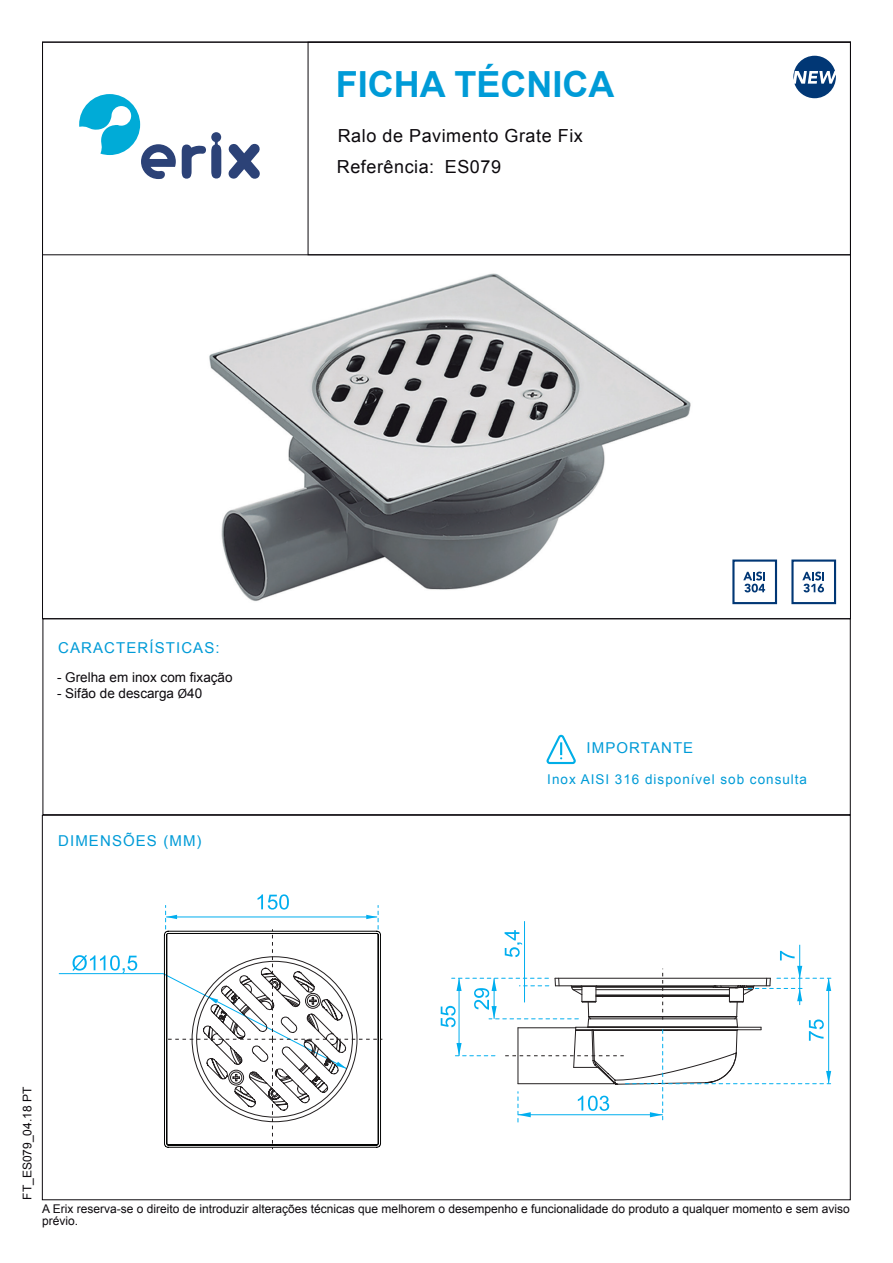
<style>
.page{position:relative;width:893px;height:1263px;background:#fff}
.page>*{position:absolute;margin:0;border:0;box-sizing:border-box;transform-origin:0 0}
.t1{font:700 36px "Arial";color:#009bd7}
.t2{font:18px "Arial";letter-spacing:.03em;color:#0c090d}
.t3{font:15px "Arial";letter-spacing:.075em;color:#009bd7}
.t4{font:13.5px "Arial";color:#0c090d}
.t5{font:13.5px "Arial";letter-spacing:.075em;color:#009bd7}
.t6{font:12px/12px "Arial";color:#0c090d}
.s1{font-family:"Myriad Pro"}
</style>
<div class="page">
<img style="left:176px;top:245px;width:540px;height:356px">
<svg style="left:182px;top:132px;width:39px;height:47px"></svg>
<svg style="left:228px;top:143px;width:32px;height:36px"></svg>
<svg style="left:79px;top:94px;width:97px;height:85px"></svg>
<div style="left:42px;top:618px;width:809px;height:197px;border:1px solid #0c090d"></div>
<div style="left:308px;top:42px;width:543px;height:213px;border:1px solid #0c090d"></div>
<svg style="left:546px;top:734px;width:30px;height:31px"></svg>
<svg style="left:780px;top:951px;width:15px;height:9px"></svg>
<svg style="left:505px;top:930px;width:17px;height:27px"></svg>
<hr style="left:524px;top:921px;width:1px;height:81px;background:#00aeef">
<hr style="left:799px;top:945px;width:1px;height:60px;background:#00aeef">
<svg style="left:441px;top:966px;width:391px;height:156px"></svg>
<svg style="left:58px;top:894px;width:324px;height:255px"></svg>
<div style="left:791px;top:559px;width:45px;height:45px;border:2px solid #013775"></div>
<svg style="left:802px;top:572px;width:22px;height:20px"></svg>
<svg style="left:793px;top:56px;width:43px;height:42px"></svg>
<div style="left:732px;top:559px;width:45px;height:45px;border:2px solid #013775"></div>
<svg style="left:743px;top:572px;width:22px;height:20px"></svg>
<h1 class="t1" style="left:336px;top:61px;width:280px">FICHA TÉCNICA</h1>
<h2 class="t2" style="left:338px;top:124px;width:247px">Ralo de Pavimento Grate Fix</h2>
<h2 class="t2" style="left:337px;top:154px;width:166px">Referência: ES079</h2>
<p class="t3" style="left:58px;top:638px;width:163px">CARACTERÍSTICAS:</p>
<p class="t4" style="left:57px;top:668px;width:177px">- Grelha em inox com fixação</p>
<p class="t4" style="left:57px;top:684px;width:147px">- Sifão de descarga <span class="s1">Ø</span>40</p>
<p class="t3" style="left:58px;top:831px;width:145px">DIMENSÕES (MM)</p>
<p class="t3" style="left:586px;top:738px;width:108px">IMPORTANTE</p>
<p class="t5" style="left:547px;top:770px;width:261px">Inox AISI 316 disponível sob consulta</p>
<p class="t6" style="left:21px;top:1200px;width:114px;rotate:-90deg">FT_ES079_04.18 PT</p>
<p class="t6" style="left:42px;top:1203px;width:809px">A Erix reserva-se o direito de introduzir alterações técnicas que melhorem o desempenho e funcionalidade do produto a qualquer momento e sem aviso prévio.</p>
</div>
